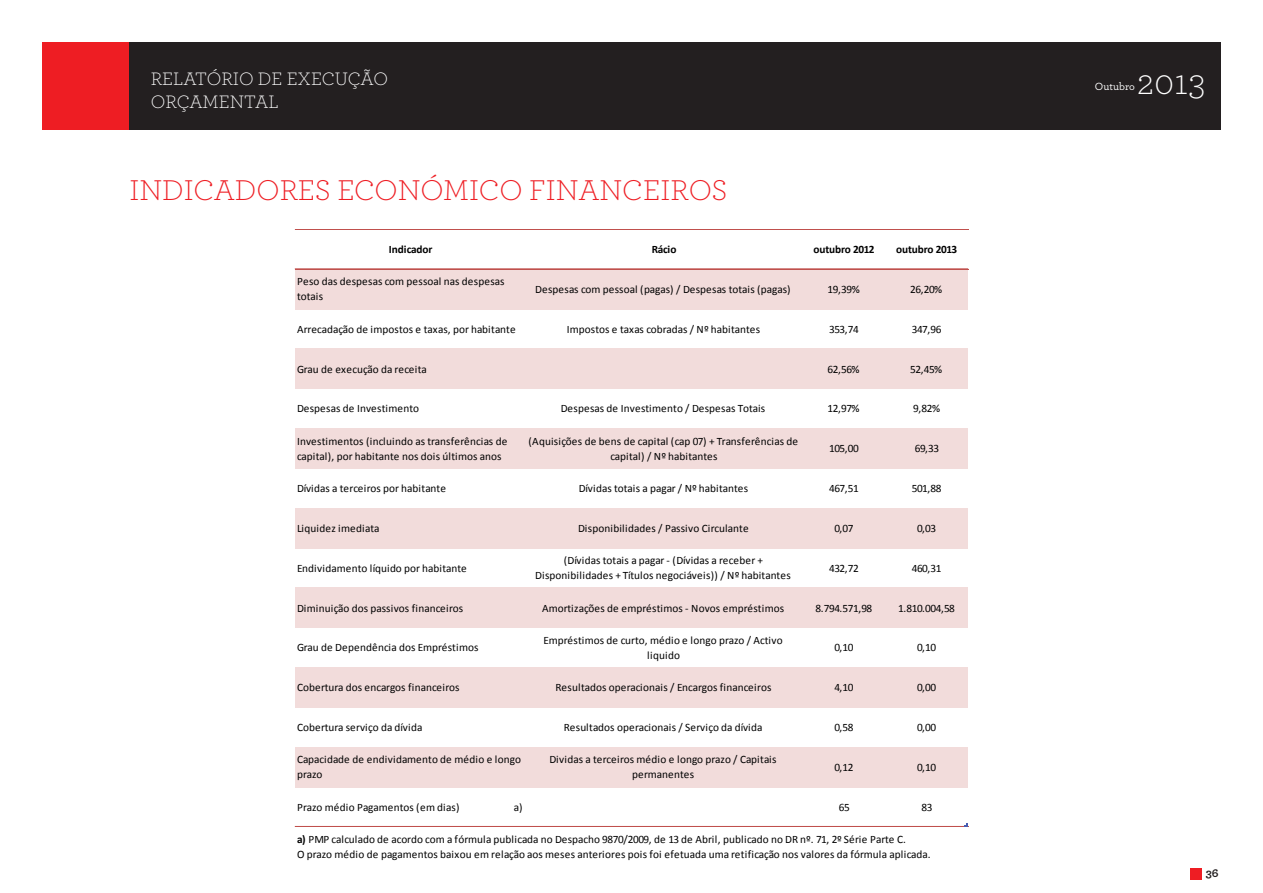
<style>
.page{position:relative;width:1263px;height:893px;background:#fff}
.page>*{position:absolute;margin:0;border:0;box-sizing:border-box;transform-origin:0 0}
.t1{font:300 37.2px "Archer";color:#fff}
.titulo{font:300 30px "Archer";color:#ee1d23}
.t2{font:300 18.9px/22.6px "Archer";color:#fff}
.t3{font:700 12px "Archer";color:#231f20}
.t4{font:11.25px/15px "Calibri";letter-spacing:.005em;color:#000}
.t5{font:700 11.25px "Calibri";letter-spacing:-.01em;color:#000}
.t6{font:500 10.95px "Archer";color:#fff}
.s1{font-weight:700}
</style>
<div class="page">
<div style="left:129px;top:43px;width:1091px;height:87px;background:#231f20"></div>
<div style="left:43px;top:43px;width:86px;height:87px;background:#ee1d23"></div>
<div style="left:1190px;top:868px;width:12px;height:11px;background:#ee1d23"></div>
<div style="left:296px;top:269px;width:672px;height:40px;background:#f2dcdb"></div>
<div style="left:296px;top:348px;width:672px;height:41px;background:#f2dcdb"></div>
<div style="left:296px;top:428px;width:672px;height:41px;background:#f2dcdb"></div>
<div style="left:296px;top:508px;width:672px;height:40px;background:#f2dcdb"></div>
<div style="left:296px;top:587px;width:672px;height:41px;background:#f2dcdb"></div>
<div style="left:296px;top:667px;width:672px;height:41px;background:#f2dcdb"></div>
<div style="left:296px;top:747px;width:672px;height:40px;background:#f2dcdb"></div>
<hr style="left:295px;top:229px;width:673px;height:1px;background:#c0504d">
<hr style="left:295px;top:268px;width:673px;height:1px;background:#c0504d">
<hr style="left:295px;top:269px;width:673px;height:1px;background:#c0504d">
<hr style="left:295px;top:826px;width:673px;height:1px;background:#c0504d">
<svg style="left:964px;top:823px;width:4px;height:4px"></svg>
<h3 class="t2" style="left:151px;top:67px;width:239px">RELATÓRIO DE EXECUÇÃO<br>ORÇAMENTAL</h3>
<p class="titulo" style="left:129px;top:171px;width:599px">INDICADORES ECONÓMICO FINANCEIROS</p>
<p class="t5" style="left:389px;top:242px;width:45px">Indicador</p>
<p class="t5" style="left:652px;top:242px;width:26px">Rácio</p>
<p class="t5" style="left:813px;top:242px;width:63px">outubro 2012</p>
<p class="t5" style="left:896px;top:242px;width:63px">outubro 2013</p>
<p class="t4" style="left:297px;top:274px;width:209px">Peso das despesas com pessoal nas despesas totais</p>
<p class="t4" style="left:535px;top:281px;width:257px">Despesas com pessoal (pagas) / Despesas totais (pagas)</p>
<p class="t4" style="left:828px;top:281px;width:34px">19,39%</p>
<p class="t4" style="left:910px;top:281px;width:34px">26,20%</p>
<p class="t4" style="left:297px;top:321px;width:220px">Arrecadação de impostos e taxas, por habitante</p>
<p class="t4" style="left:567px;top:321px;width:195px">Impostos e taxas cobradas / Nº habitantes</p>
<p class="t4" style="left:829px;top:321px;width:31px">353,74</p>
<p class="t4" style="left:912px;top:321px;width:31px">347,96</p>
<p class="t4" style="left:297px;top:361px;width:131px">Grau de execução da receita</p>
<p class="t4" style="left:828px;top:361px;width:34px">62,56%</p>
<p class="t4" style="left:910px;top:361px;width:34px">52,45%</p>
<p class="t4" style="left:297px;top:401px;width:124px">Despesas de Investimento</p>
<p class="t4" style="left:561px;top:401px;width:206px">Despesas de Investimento / Despesas Totais</p>
<p class="t4" style="left:828px;top:401px;width:34px">12,97%</p>
<p class="t4" style="left:913px;top:401px;width:28px">9,82%</p>
<p class="t4" style="left:297px;top:433px;width:212px">Investimentos (incluindo as transferências de capital), por habitante nos dois últimos anos</p>
<p class="t4" style="left:528px;top:433px;width:271px;text-align:center">(Aquisições de bens de capital (cap 07) + Transferências de capital) / Nº habitantes</p>
<p class="t4" style="left:829px;top:440px;width:31px">105,00</p>
<p class="t4" style="left:915px;top:440px;width:26px">69,33</p>
<p class="t4" style="left:297px;top:480px;width:150px">Dívidas a terceiros por habitante</p>
<p class="t4" style="left:579px;top:480px;width:171px">Dívidas totais a pagar / Nº habitantes</p>
<p class="t4" style="left:829px;top:480px;width:31px">467,51</p>
<p class="t4" style="left:912px;top:480px;width:31px">501,88</p>
<p class="t4" style="left:297px;top:520px;width:84px">Liquidez imediata</p>
<p class="t4" style="left:578px;top:520px;width:172px">Disponibilidades / Passivo Circulante</p>
<p class="t4" style="left:834px;top:520px;width:21px">0,07</p>
<p class="t4" style="left:917px;top:520px;width:21px">0,03</p>
<p class="t4" style="left:297px;top:560px;width:171px">Endividamento líquido por habitante</p>
<p class="t4" style="left:535px;top:552px;width:257px;text-align:center">(Dívidas totais a pagar - (Dívidas a receber +<br>Disponibilidades + Títulos negociáveis)) / Nº habitantes</p>
<p class="t4" style="left:829px;top:560px;width:31px">432,72</p>
<p class="t4" style="left:912px;top:560px;width:31px">460,31</p>
<p class="t4" style="left:297px;top:600px;width:168px">Diminuição dos passivos financeiros</p>
<p class="t4" style="left:542px;top:600px;width:244px">Amortizações de empréstimos - Novos empréstimos</p>
<p class="t4" style="left:815px;top:600px;width:58px">8.794.571,98</p>
<p class="t4" style="left:898px;top:600px;width:58px">1.810.004,58</p>
<p class="t4" style="left:297px;top:640px;width:183px">Grau de Dependência dos Empréstimos</p>
<p class="t4" style="left:543px;top:632px;width:241px;text-align:center">Empréstimos de curto, médio e longo prazo / Activo liquido</p>
<p class="t4" style="left:834px;top:640px;width:21px">0,10</p>
<p class="t4" style="left:917px;top:640px;width:21px">0,10</p>
<p class="t4" style="left:297px;top:679px;width:164px">Cobertura dos encargos financeiros</p>
<p class="t4" style="left:556px;top:679px;width:217px">Resultados operacionais / Encargos financeiros</p>
<p class="t4" style="left:834px;top:679px;width:21px">4,10</p>
<p class="t4" style="left:917px;top:679px;width:21px">0,00</p>
<p class="t4" style="left:297px;top:719px;width:127px">Cobertura serviço da dívida</p>
<p class="t4" style="left:564px;top:719px;width:200px">Resultados operacionais / Serviço da dívida</p>
<p class="t4" style="left:834px;top:719px;width:21px">0,58</p>
<p class="t4" style="left:917px;top:719px;width:21px">0,00</p>
<p class="t4" style="left:297px;top:752px;width:226px">Capacidade de endividamento de médio e longo prazo</p>
<p class="t4" style="left:549px;top:752px;width:229px;text-align:center">Dividas a terceiros médio e longo prazo / Capitais permanentes</p>
<p class="t4" style="left:834px;top:759px;width:21px">0,12</p>
<p class="t4" style="left:917px;top:759px;width:21px">0,10</p>
<p class="t4" style="left:297px;top:799px;width:164px">Prazo médio Pagamentos (em dias)</p>
<p class="t4" style="left:514px;top:799px;width:10px">a)</p>
<p class="t4" style="left:839px;top:799px;width:12px">65</p>
<p class="t4" style="left:921px;top:799px;width:12px">83</p>
<p class="t4" style="left:297px;top:831px;width:635px"><span class="s1">a)</span> PMP calculado de acordo com a fórmula publicada no Despacho 9870/2009, de 13 de Abril, publicado no DR nº. 71, 2º Série Parte C.<br>O prazo médio de pagamentos baixou em relação aos meses anteriores pois foi efetuada uma retificação nos valores da fórmula aplicada.</p>
<p class="t6" style="left:1095px;top:78px;width:41px">Outubro</p>
<h1 class="t1" style="left:1137px;top:58px;width:70px">2013</h1>
<p class="t3" style="left:1206px;top:864px;width:14px">36</p>
</div>
